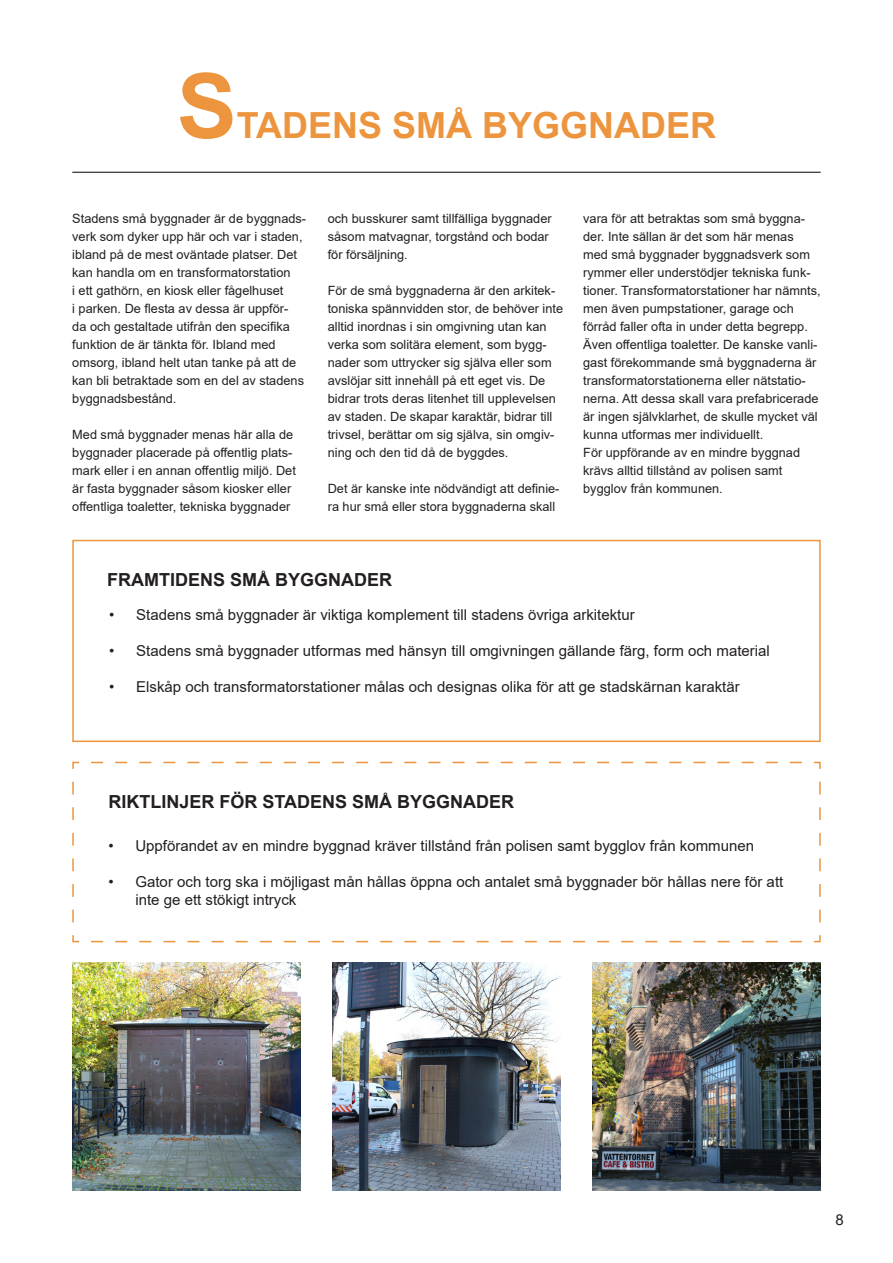
<style>
.page{position:relative;width:893px;height:1263px;background:#fff}
.page>*{position:absolute;margin:0;border:0;box-sizing:border-box;transform-origin:0 0}
.t1{font:700 90px "Arial";color:#ed953e}
.t2{font:700 36px "Arial";color:#ed953e}
.t3{font:700 18px "Arial";color:#231f20}
.t4{font:15px/18px "Arial";color:#231f20}
.t5{font:12.75px/18px "Arial";color:#231f20}
</style>
<div class="page">
<hr style="left:72px;top:172px;width:749px;height:1px;background:#000">
<img style="left:72px;top:963px;width:228px;height:228px">
<img style="left:593px;top:963px;width:228px;height:228px">
<img style="left:333px;top:963px;width:227px;height:228px">
<svg style="left:72px;top:761px;width:749px;height:182px"></svg>
<div style="left:72px;top:540px;width:749px;height:202px;border:2px solid #ed953e"></div>
<p class="t1" style="left:177px;top:43px;width:62px">S</p>
<p class="t2" style="left:237px;top:100px;width:481px">TADENS SMÅ BYGGNADER</p>
<p class="t5" style="left:72px;top:209px;width:235px">Stadens små byggnader är de byggnads&shy;verk som dyker upp här och var i staden, ibland på de mest oväntade platser. Det kan handla om en transformatorstation<br>i ett gathörn, en kiosk eller fågelhuset<br>i parken. De flesta av dessa är uppför-<br>da och gestaltade utifrån den specifika funktion de är tänkta för. Ibland med omsorg, ibland helt utan tanke på att de kan bli betraktade som en del av stadens byggnadsbestånd.</p>
<p class="t5" style="left:72px;top:425px;width:225px">Med små byggnader menas här alla de byggnader placerade på offentlig plats&shy;mark eller i en annan offentlig miljö. Det är fasta byggnader såsom kiosker eller offentliga toaletter, tekniska byggnader</p>
<p class="t5" style="left:328px;top:209px;width:225px">och busskurer samt tillfälliga byggnader såsom matvagnar, torgstånd och bodar för försäljning.</p>
<p class="t5" style="left:328px;top:281px;width:237px">För de små byggnaderna är den arkitek&shy;toniska spännvidden stor, de behöver inte alltid inordnas i sin omgivning utan kan verka som solitära element, som bygg&shy;nader som uttrycker sig själva eller som avslöjar sitt innehåll på ett eget vis. De bidrar trots deras litenhet till upplevelsen av staden. De skapar karaktär, bidrar till trivsel, berättar om sig själva, sin omgiv&shy;ning och den tid då de byggdes.</p>
<p class="t5" style="left:328px;top:479px;width:233px">Det är kanske inte nödvändigt att definie&shy;ra hur små eller stora byggnaderna skall</p>
<p class="t5" style="left:583px;top:209px;width:239px">vara för att betraktas som små byggna&shy;der. Inte sällan är det som här menas med små byggnader byggnadsverk som rymmer eller understödjer tekniska funk&shy;tioner. Transformatorstationer har nämnts, men även pumpstationer, garage och förråd faller ofta in under detta begrepp.<br>Även offentliga toaletter. De kanske vanli&shy;gast förekommande små byggnaderna är transformatorstationerna eller nätstatio&shy;nerna. Att dessa skall vara prefabricerade är ingen självklarhet, de skulle mycket väl kunna utformas mer individuellt.</p>
<p class="t5" style="left:583px;top:443px;width:218px">För uppförande av en mindre byggnad krävs alltid tillstånd av polisen samt bygglov från kommunen.</p>
<p class="t3" style="left:107px;top:567px;width:286px">FRAMTIDENS SMÅ BYGGNADER</p>
<p class="t4" style="left:109px;top:606px;width:527px">• Stadens små byggnader är viktiga komplement till stadens övriga arkitektur</p>
<p class="t4" style="left:109px;top:642px;width:662px">• Stadens små byggnader utformas med hänsyn till omgivningen gällande färg, form och material</p>
<p class="t4" style="left:109px;top:678px;width:632px">• Elskåp och transformatorstationer målas och designas olika för att ge stadskärnan karaktär</p>
<p class="t3" style="left:108px;top:789px;width:407px">RIKTLINJER FÖR STADENS SMÅ BYGGNADER</p>
<p class="t4" style="left:108px;top:837px;width:647px">• Uppförandet av en mindre byggnad kräver tillstånd från polisen samt bygglov från kommunen</p>
<p class="t4" style="left:135px;top:873px;width:649px;text-indent:-27px">• Gator och torg ska i möjligast mån hållas öppna och antalet små byggnader bör hållas nere för att inte ge ett stökigt intryck</p>
<p class="t4" style="left:836px;top:1210px;width:10px">8</p>
</div>
